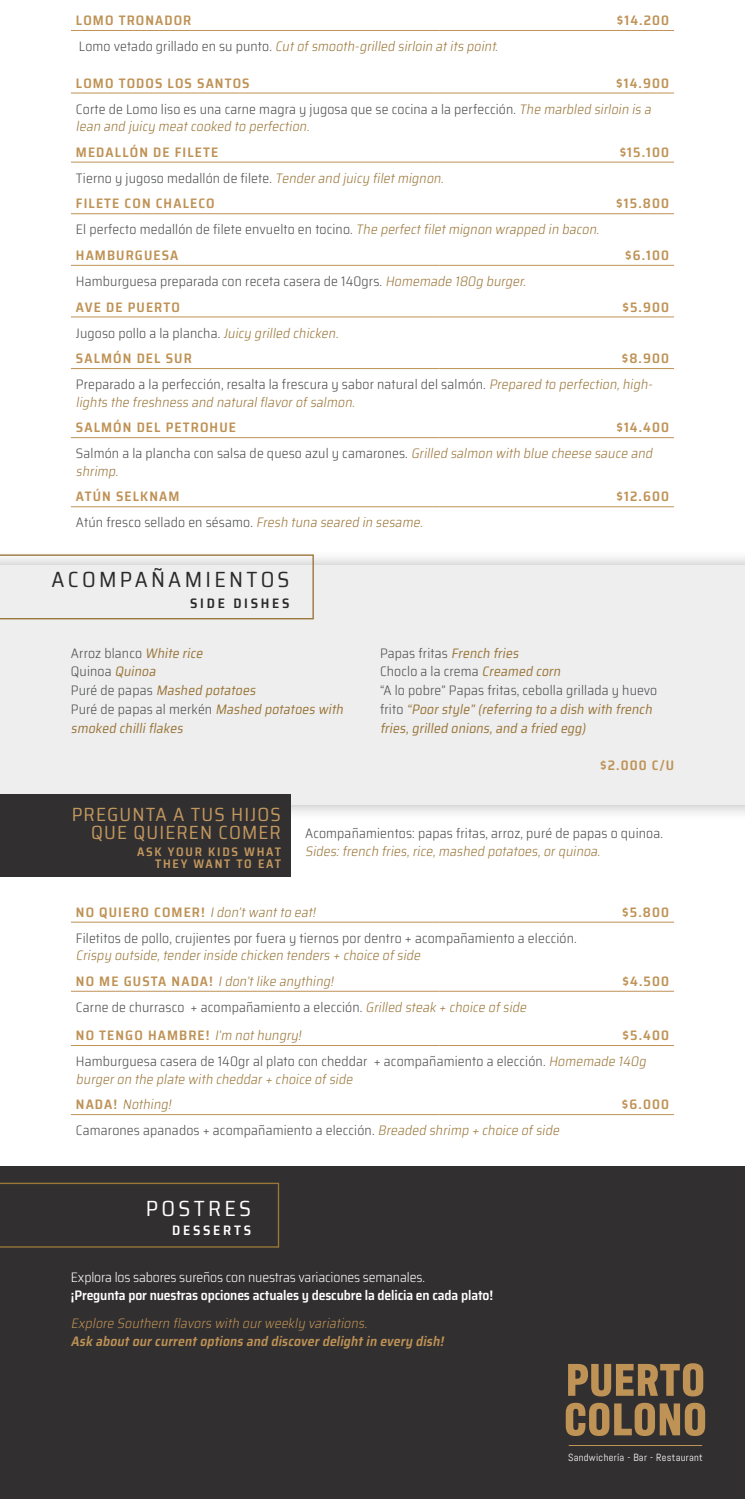
<style>
.page{position:relative;width:745px;height:1499px;background:#fff}
.page>*{position:absolute;margin:0;border:0;box-sizing:border-box;transform-origin:0 0}
.t1{font:700 46.88px "Antarctican Headline";letter-spacing:.02em;color:#bf9255;scale:1.07 1}
.t2{font:semi-condensed 22px "Saira";letter-spacing:.15em;color:#2b292a}
.t3{font:semi-condensed 22px "Saira";letter-spacing:.15em;color:#fff}
.t4{font:semi-condensed 19.12px/18px "Saira";letter-spacing:.06em;color:#c2975e;text-align:right}
.t5{font:300 semi-condensed 13.75px/17.5px "Saira";letter-spacing:.01em;color:#4b4c4d}
.t6{font:italic semi-condensed 13.75px/18.8px "Saira";color:#9a7639}
.t7{font:italic 300 semi-condensed 13.75px/17.5px "Saira";color:#9a7639}
.t8{font:600 semi-condensed 13.75px "Saira";letter-spacing:.08em;color:#bf9255}
.t9{font:600 semi-condensed 13.75px/17.5px "Saira";letter-spacing:-.01em;color:#fff}
.t10{font:italic 600 semi-condensed 13.75px/17.5px "Saira";color:#bf9255}
.t11{font:600 semi-condensed 13.75px "Saira";letter-spacing:.2em;color:#2b292a}
.t12{font:600 semi-condensed 13.75px "Saira";letter-spacing:.2em;color:#fff}
.t13{font:600 semi-condensed 12.38px/12.4px "Saira";letter-spacing:.14em;color:#c2975e;text-align:right}
.t14{font:10.38px "Abel";letter-spacing:.03em;color:#fff}
.s1{font-style:normal;color:#4b4c4d}
.s2{font-style:italic;color:#9a7639}
.s3{font-weight:300;font-style:normal;color:#4b4c4d}
.s4{font-weight:600;font-style:normal;color:#bf9255}
.s5{font-weight:300;font-style:italic;color:#9a7639}
.s6{font-weight:300}
</style>
<div class="page">
<div style="left:0;top:550px;width:744px;height:271px;background:#231f20;opacity:.34"></div>
<div style="left:0;top:565px;width:744px;height:240px;background:#eeeeef"></div>
<svg style="left:0;top:554px;width:313px;height:65px"></svg>
<hr style="left:71px;top:30px;width:368px;height:1px;background:#bf9255">
<hr style="left:439px;top:30px;width:234px;height:1px;background:#bf9255">
<hr style="left:71px;top:93px;width:368px;height:1px;background:#bf9255">
<hr style="left:439px;top:93px;width:234px;height:1px;background:#bf9255">
<hr style="left:71px;top:162px;width:368px;height:1px;background:#bf9255">
<hr style="left:439px;top:162px;width:234px;height:1px;background:#bf9255">
<hr style="left:71px;top:213px;width:368px;height:1px;background:#bf9255">
<hr style="left:439px;top:213px;width:234px;height:1px;background:#bf9255">
<hr style="left:71px;top:265px;width:368px;height:1px;background:#bf9255">
<hr style="left:439px;top:265px;width:234px;height:1px;background:#bf9255">
<hr style="left:71px;top:317px;width:368px;height:1px;background:#bf9255">
<hr style="left:439px;top:317px;width:234px;height:1px;background:#bf9255">
<hr style="left:71px;top:368px;width:368px;height:1px;background:#bf9255">
<hr style="left:439px;top:368px;width:234px;height:1px;background:#bf9255">
<hr style="left:71px;top:437px;width:368px;height:1px;background:#bf9255">
<hr style="left:439px;top:437px;width:234px;height:1px;background:#bf9255">
<hr style="left:71px;top:506px;width:368px;height:1px;background:#bf9255">
<hr style="left:439px;top:506px;width:234px;height:1px;background:#bf9255">
<div style="left:0;top:794px;width:290px;height:82px;background:#312f30"></div>
<hr style="left:71px;top:922px;width:368px;height:1px;background:#bf9255">
<hr style="left:439px;top:922px;width:234px;height:1px;background:#bf9255">
<hr style="left:71px;top:991px;width:368px;height:1px;background:#bf9255">
<hr style="left:439px;top:991px;width:234px;height:1px;background:#bf9255">
<hr style="left:71px;top:1045px;width:368px;height:1px;background:#bf9255">
<hr style="left:439px;top:1045px;width:234px;height:1px;background:#bf9255">
<hr style="left:71px;top:1114px;width:368px;height:1px;background:#bf9255">
<hr style="left:439px;top:1114px;width:234px;height:1px;background:#bf9255">
<div style="left:0;top:1166px;width:744px;height:333px;background:#312f30"></div>
<svg style="left:0;top:1183px;width:279px;height:65px"></svg>
<hr style="left:568px;top:1445px;width:133px;height:1px;background:#bf9255">
<p class="t8" style="left:76px;top:10px;width:117px">LOMO TRONADOR</p>
<p class="t8" style="left:616px;top:10px;width:54px">$14.200</p>
<p class="t7" style="left:79px;top:37px;width:423px"><span class="s1">Lo m o veta d o g r i l l a d o e n s u p u n to .</span> Cutofsmooth-grilled sirloin atits point.</p>
<p class="t8" style="left:76px;top:72px;width:175px">LOMO TODOS LOS SANTOS</p>
<p class="t8" style="left:616px;top:72px;width:54px">$14.900</p>
<p class="t5" style="left:76px;top:100px;width:579px">Corte de Lomo liso es una carne magra y jugosa que se cocina a la perfección. <span class="s2">The marbled sirloin is a lean and juicy meatcooked to perfection.</span></p>
<p class="t8" style="left:76px;top:141px;width:144px">MEDALLÓN DE FILETE</p>
<p class="t8" style="left:619px;top:141px;width:51px">$15.100</p>
<p class="t5" style="left:76px;top:169px;width:372px">Tierno y jugoso medallón de filete. <span class="s2">Tenderand juicy filetmignon.</span></p>
<p class="t8" style="left:76px;top:193px;width:140px">FILETE CON CHALECO</p>
<p class="t8" style="left:616px;top:193px;width:54px">$15.800</p>
<p class="t5" style="left:76px;top:220px;width:527px">El perfecto medallón de filete envuelto en tocino. <span class="s2">The perfectfiletmignon wrapped in bacon.</span></p>
<p class="t8" style="left:76px;top:245px;width:104px">HAMBURGUESA</p>
<p class="t8" style="left:624px;top:245px;width:45px">$6.100</p>
<p class="t5" style="left:76px;top:272px;width:454px">Hamburguesa preparada con receta casera de 140grs. <span class="s2">Homemade 180g burger.</span></p>
<p class="t8" style="left:76px;top:296px;width:105px">AVE DE PUERTO</p>
<p class="t8" style="left:622px;top:296px;width:48px">$5.900</p>
<p class="t5" style="left:76px;top:324px;width:267px">Jugoso pollo a la plancha. <span class="s2">Juicy grilled chicken.</span></p>
<p class="t8" style="left:76px;top:348px;width:117px">SALMÓN DEL SUR</p>
<p class="t8" style="left:621px;top:348px;width:49px">$8.900</p>
<p class="t7" style="left:76px;top:375px;width:580px"><span class="s1">Preparado a la perfección, resalta la frescura y sabor natural del salmón.</span> Prepared to perfection,high&shy;lights the freshness and naturalflavorofsalmon.</p>
<p class="t8" style="left:76px;top:417px;width:161px">SALMÓN DEL PETROHUE</p>
<p class="t8" style="left:616px;top:417px;width:54px">$14.400</p>
<p class="t5" style="left:76px;top:444px;width:580px">Salmón a la plancha con salsa de queso azul y camarones. <span class="s2">Grilled salmon with blue cheese sauce and shrimp.</span></p>
<p class="t8" style="left:76px;top:486px;width:105px">ATÚN SELKNAM</p>
<p class="t8" style="left:616px;top:486px;width:54px">$12.600</p>
<p class="t5" style="left:76px;top:513px;width:351px">Atún fresco sellado en sésamo. <span class="s2">Fresh tuna seared in sesame.</span></p>
<p class="t2" style="left:52px;top:563px;width:239px">ACOMPAÑAMIENTOS</p>
<p class="t11" style="left:190px;top:593px;width:101px">SIDE DISHES</p>
<p class="t6" style="left:71px;top:643px;width:277px"><span class="s3">Arroz blanco</span> White rice<br><span class="s3">Quinoa</span> Quinoa<br><span class="s3">P u r é d e p a p a s</span> Mashed potatoes<br><span class="s3">Puré de papas al merkén</span> Mashed potatoes with smoked chilliflakes</p>
<p class="t6" style="left:380px;top:643px;width:279px"><span class="s3">Papas fritas</span> French fries<br><span class="s3">Choclo a la crema</span> Creamed corn<br><span class="s3">“A lo pobre” Papas fritas, cebolla grillada y huevo f r i t o</span> “Poorstyle”(referring to a dish with french fries,grilled onions,and a fried egg)</p>
<p class="t8" style="left:599px;top:755px;width:75px">$2.000 C/U</p>
<p class="t4" style="left:72px;top:805px;width:211px">PREGUNTA A TUS HIJOS<br>QUE QUIEREN COMER</p>
<p class="t13" style="left:137px;top:845px;width:145px">ASK YOUR KIDS WHAT<br>THEY WANT TO EAT</p>
<p class="t7" style="left:76px;top:903px;width:244px"><span class="s4">NO QUIERO COMER!</span> Idon’twantto eat!</p>
<p class="t8" style="left:621px;top:901px;width:48px">$5.800</p>
<p class="t5" style="left:76px;top:929px;width:502px">Filetitos de pollo, crujientes por fuera y tiernos por dentro + acompañamiento a elección.<br><span class="s2">Crispy outside,tenderinside chicken tenders + choice ofside</span></p>
<p class="t7" style="left:76px;top:972px;width:262px"><span class="s4">N O M E G U S TA N A D A !</span> Idon’tlike anything!</p>
<p class="t8" style="left:622px;top:971px;width:48px">$4.500</p>
<p class="t5" style="left:76px;top:998px;width:455px">Carne de churrasco + acompañamiento a elección. <span class="s2">Grilled steak + choice ofside</span></p>
<p class="t8" style="left:76px;top:1025px;width:230px">NO TENGO HAMBRE! <span class="s5">I’m nothungry!</span></p>
<p class="t8" style="left:622px;top:1025px;width:48px">$5.400</p>
<p class="t5" style="left:76px;top:1052px;width:574px">Hamburguesa casera de 140gr al plato con cheddar + acompañamiento a elección. <span class="s2">Homemade 140g burgeron the plate with cheddar+ choice ofside</span></p>
<p class="t7" style="left:76px;top:1095px;width:100px"><span class="s4">N A D A !</span> Nothing!</p>
<p class="t8" style="left:621px;top:1094px;width:49px">$6.000</p>
<p class="t5" style="left:76px;top:1121px;width:487px">Camarones apanados + acompañamiento a elección. <span class="s2">Breaded shrimp + choice ofside</span></p>
<p class="t5" style="left:305px;top:824px;width:359px">Acompañamientos: papas fritas, arroz, puré de papas o quinoa.<br><span class="s2">Sides:french fries,rice,mashed potatoes,orquinoa.</span></p>
<p class="t3" style="left:146px;top:1192px;width:107px">POSTRES</p>
<p class="t12" style="left:172px;top:1219px;width:80px">DESSERTS</p>
<p class="t9" style="left:71px;top:1268px;width:423px"><span class="s6">Explora los sabores sureños con nuestras variaciones semanales.<br></span>¡Pregunta por nuestras opciones actuales y descubre la delicia en cada plato!</p>
<p class="t10" style="left:71px;top:1314px;width:377px"><span class="s6">Explore Southern flavorswith ourweekly variations.<br></span>Ask aboutourcurrentoptionsand discoverdelightin every dish!</p>
<p class="t1" style="left:565px;top:1346px;width:131px">PUERTO</p>
<p class="t1" style="left:563px;top:1385px;width:135px">COLONO</p>
<p class="t14" style="left:567px;top:1450px;width:136px">Sandwichería - Bar - Restaurant</p>
</div>
